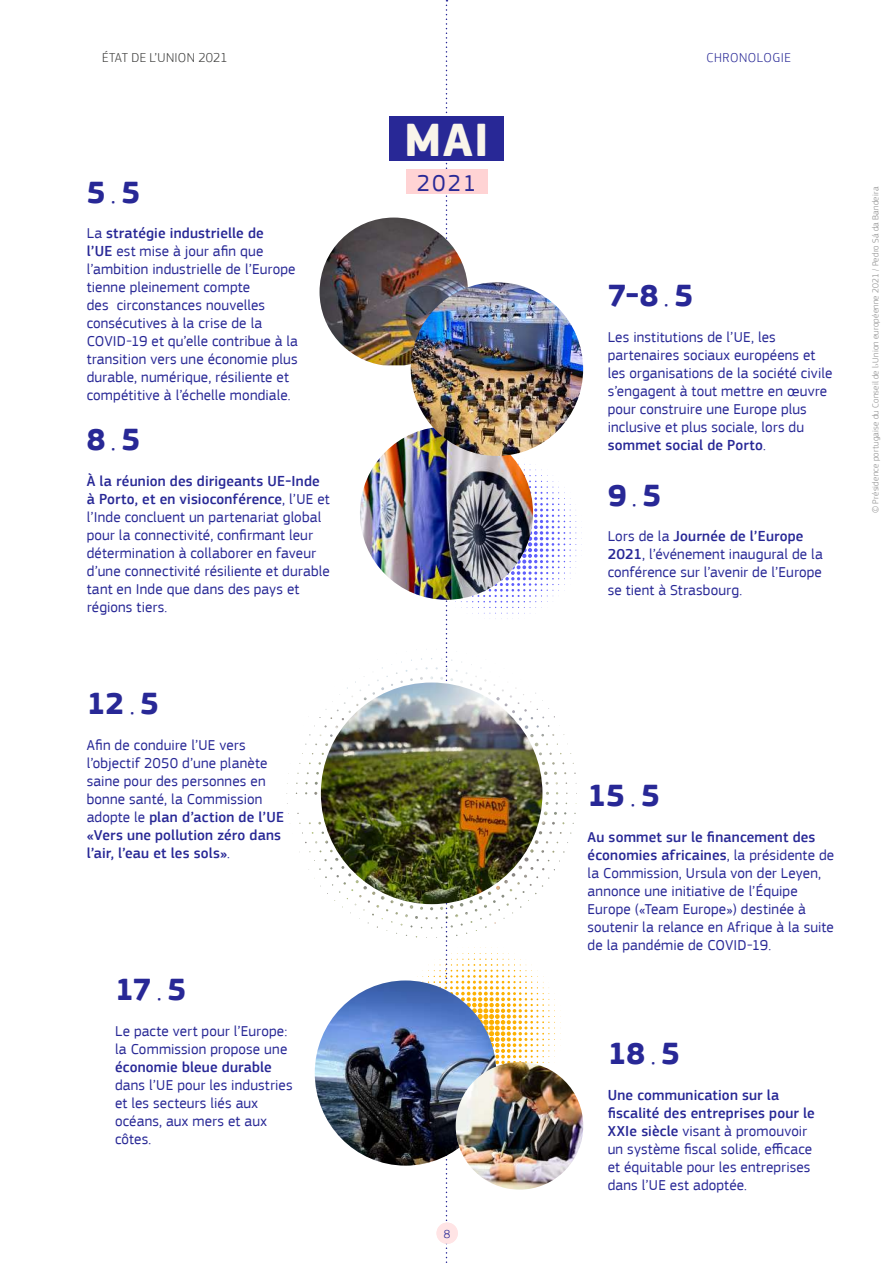
<style>
.page{position:relative;width:893px;height:1263px;background:#fff}
.page>*{position:absolute;margin:0;border:0;box-sizing:border-box;transform-origin:0 0}
.t1{font:700 48px "EC Square Sans Pro";color:#f9f5ea}
.t2{font:700 31.65px "EC Square Sans Pro";letter-spacing:-.005em;color:#282896}
.t3{font:24px "EC Square Sans Pro";color:#282896}
.t4{font:15px/18px "EC Square Sans Pro";letter-spacing:.01em;color:#282896}
.t5{font:500 15px "EC Square Sans Pro";letter-spacing:.01em;color:#282896}
.t6{font:300 13.5px "EC Square Sans Pro";letter-spacing:.015em;color:#3c3c3b}
.t7{font:300 13.5px "EC Square Sans Pro";letter-spacing:.04em;color:#282896}
.t8{font:300 12.15px "EC Square Sans Pro";color:#282896}
.t9{font:300 9px "EC Square Sans Pro";letter-spacing:.025em;color:#878787}
.s1{font-weight:300}
.s2{font-weight:500}
.s3{font-weight:400}
</style>
<div class="page">
<svg style="left:400px;top:0;width:182px;height:1263px"></svg>
<img style="left:360px;top:427px;width:173px;height:173px;border-radius:87px">
<img style="left:321px;top:682px;width:221px;height:222px;border-radius:111px">
<img style="left:315px;top:980px;width:181px;height:185px">
<img style="left:456px;top:1062px;width:127px;height:127px;border-radius:64px">
<img style="left:320px;top:218px;width:148px;height:147px">
<div style="left:389px;top:116px;width:115px;height:44px;background:#282896"></div>
<div style="left:405px;top:170px;width:82px;height:24px;background:#ffd3d4"></div>
<img style="left:411px;top:282px;width:172px;height:174px">
<div style="left:437px;top:1222px;width:21px;height:22px;background:#ffe4e5;border-radius:50%"></div>
<p class="t6" style="left:102px;top:50px;width:127px">ÉTAT DE L’UNION 2021</p>
<p class="t7" style="left:706px;top:50px;width:86px">CHRONOLOGIE</p>
<h1 class="t1" style="left:404px;top:111px;width:86px">MAI</h1>
<h3 class="t3" style="left:417px;top:169px;width:61px">2021</h3>
<h2 class="t2" style="left:87px;top:173px;width:55px">5 <span class="s1">.</span> 5</h2>
<p class="t4" style="left:87px;top:225px;width:213px">La <span class="s2">stratégie industrielle de<br>l’UE</span> est mise à jour afin que l’ambition industrielle de l’Europe tienne pleinement compte<br>des circonstances nouvelles consécutives à la crise de la<br>COVID-19 et qu’elle contribue à la transition vers une économie plus durable, numérique, résiliente et compétitive à l’échelle mondiale.</p>
<h2 class="t2" style="left:608px;top:276px;width:87px">7-8 <span class="s1">.</span> 5</h2>
<p class="t4" style="left:608px;top:328px;width:226px">Les institutions de l’UE, les partenaires sociaux européens et les organisations de la société civile s’engagent à tout mettre en œuvre pour construire une Europe plus inclusive et plus sociale, lors du</p>
<h2 class="t2" style="left:87px;top:421px;width:55px">8 <span class="s1">.</span> 5</h2>
<p class="t5" style="left:608px;top:436px;width:160px">sommet social de Porto<span class="s3">.</span></p>
<p class="t4" style="left:87px;top:472px;width:245px"><span class="s2">À la réunion des dirigeants UE-Inde à Porto, et en visioconférence</span>, l’UE et l’Inde concluent un partenariat global pour la connectivité, confirmant leur détermination à collaborer en faveur d’une connectivité résiliente et durable tant en Inde que dans des pays et régions tiers.</p>
<h2 class="t2" style="left:608px;top:476px;width:55px">9 <span class="s1">.</span> 5</h2>
<p class="t4" style="left:608px;top:528px;width:217px">Lors de la <span class="s2">Journée de l’Europe<br>2021</span>, l’événement inaugural de la conférence sur l’avenir de l’Europe se tient à Strasbourg.</p>
<h2 class="t2" style="left:87px;top:684px;width:74px">12 <span class="s1">.</span> 5</h2>
<p class="t4" style="left:87px;top:736px;width:199px">Afin de conduire l’UE vers l’objectif 2050 d’une planète saine pour des personnes en bonne santé, la Commission adopte le <span class="s2">plan d’action de l’UE «Vers une pollution zéro dans l’air, l’eau et les sols»</span>.</p>
<h2 class="t2" style="left:115px;top:970px;width:73px">17 <span class="s1">.</span> 5</h2>
<p class="t4" style="left:115px;top:1022px;width:174px">Le pacte vert pour l’Europe: la Commission propose une</p>
<p class="t5" style="left:115px;top:1058px;width:158px">économie bleue durable</p>
<p class="t4" style="left:115px;top:1076px;width:179px">dans l’UE pour les industries et les secteurs liés aux océans, aux mers et aux côtes.</p>
<p class="t8" style="left:444px;top:1227px;width:8px">8</p>
<h2 class="t2" style="left:587px;top:776px;width:74px">15 <span class="s1">.</span> 5</h2>
<p class="t4" style="left:587px;top:828px;width:248px"><span class="s2">Au sommet sur le financement des économies africaines</span>, la présidente de la Commission, Ursula von der Leyen, annonce une initiative de l’Équipe Europe («Team Europe») destinée à soutenir la relance en Afrique à la suite de la pandémie de COVID-19.</p>
<h2 class="t2" style="left:608px;top:1034px;width:74px">18 <span class="s1">.</span> 5</h2>
<p class="t4" style="left:608px;top:1086px;width:209px"><span class="s2">Une communication sur la fiscalité des entreprises pour le<br>XXIe siècle</span> visant à promouvoir un système fiscal solide, efficace et équitable pour les entreprises dans l’UE est adoptée.</p>
<p class="t9" style="left:870px;top:513px;width:327px;rotate:-90deg">© Présidence portugaise du Conseil de l›Union européenne 2021 / Pedro Sá da Bandeira</p>
</div>
